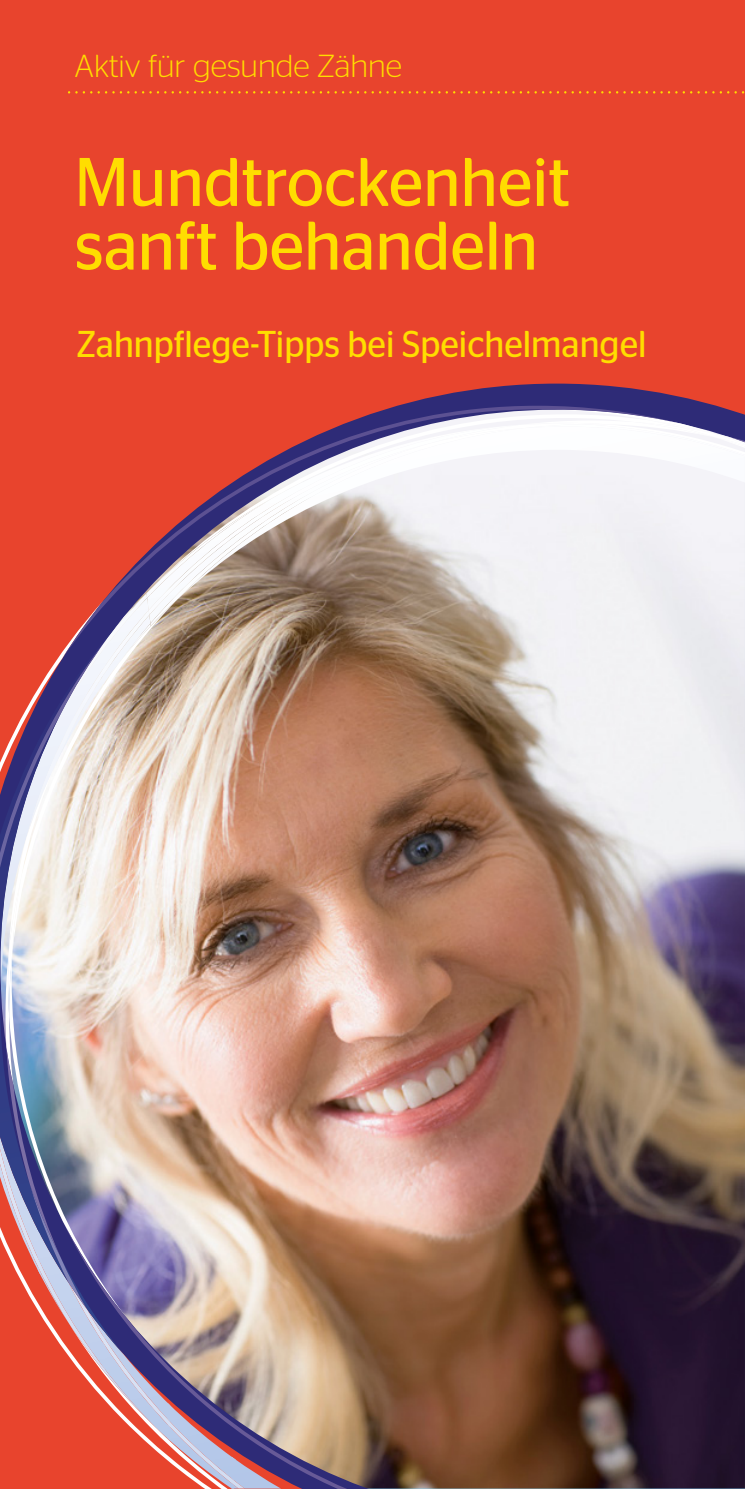
<style>
.page{position:relative;width:745px;height:1489px;background:#fff}
.page>*{position:absolute;margin:0;border:0;box-sizing:border-box;transform-origin:0 0}
.t1{font:68.5px/63.8px "Stag Sans";color:#fd0;scale:.96 1}
.t2{font:37.25px "Stag Sans";color:#fd0;scale:.94 1}
.t3{font:300 31.75px "Stag Sans";color:#fd0}
</style>
<div class="page">
<div style="left:0;top:0;width:744px;height:1488px;background:#e8442d"></div>
<svg style="left:76px;top:91px;width:667px;height:3px"></svg>
<svg style="left:397px;top:383px;width:346px;height:31px;fill:#2e2b77"></svg>
<svg style="left:354px;top:406px;width:324px;height:14px;background:#8274a0"></svg>
<img style="left:6px;top:420px;width:705px;height:1068px">
<svg style="left:6px;top:1047px;width:54px;height:209px;background:#7e84a3"></svg>
<img style="left:69px;top:623px;width:175px;height:865px">
<img style="left:30px;top:1184px;width:57px;height:125px">
<img style="left:150px;top:428px;width:226px;height:198px">
<svg style="left:8px;top:875px;width:14px;height:141px;background:#e1e5ef"></svg>
<img style="left:431px;top:424px;width:78px;height:3px">
<img style="left:376px;top:427px;width:368px;height:1061px">
<p class="t3" style="left:74px;top:48px;width:329px">Aktiv für gesunde Zähne</p>
<h1 class="t1" style="left:74px;top:150px;width:517px">Mundtrockenheit sanft behandeln</h1>
<p class="t2" style="left:77px;top:323px;width:607px">Zahnpflege-Tipps bei Speichelmangel</p>
</div>
